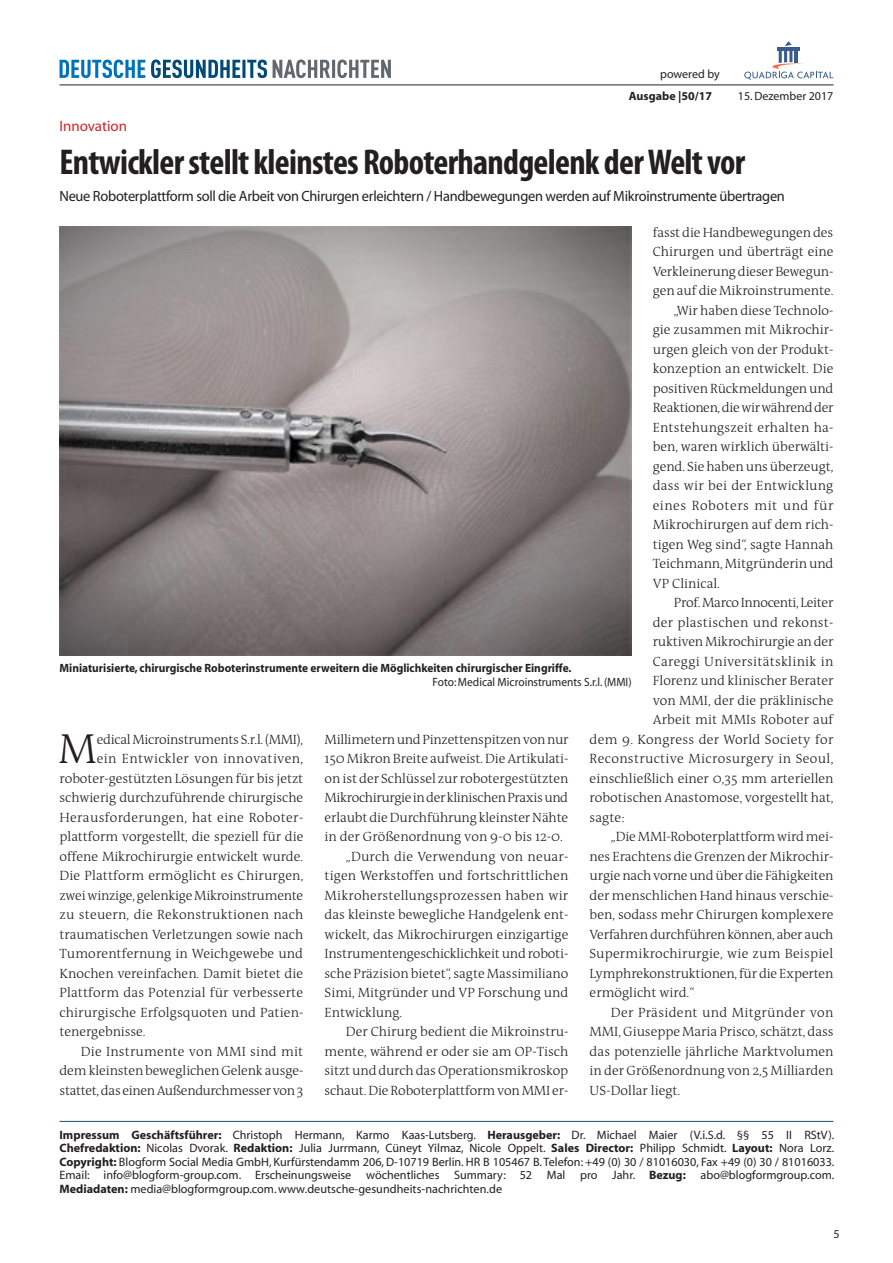
<style>
.page{position:relative;width:893px;height:1263px;background:#fff}
.page>*{position:absolute;margin:0;border:0;box-sizing:border-box;transform-origin:0 0}
.t1{font:300 42.45px "The Antiqua B3";color:#231f20}
.t2{font:700 condensed 36px "Myriad Pro";letter-spacing:-.02em;color:#231f20}
.t3{font:15px "Myriad";color:#d1232a}
.t4{font:14.85px "Myriad";letter-spacing:-.02em;color:#231f20}
.t5{font:300 13.5px "The Antiqua B3";color:#231f20}
.t6{font:300 13.5px "The Antiqua B3";letter-spacing:-.02em;color:#231f20}
.t7{font:300 13.5px "The Antiqua B3";letter-spacing:.025em;color:#231f20}
.t8{font:300 13.5px "The Antiqua B3";letter-spacing:-.025em;color:#231f20}
.t9{font:300 13.5px "The Antiqua B3";letter-spacing:.02em;color:#231f20}
.t10{font:300 13.5px "The Antiqua B3";letter-spacing:.03em;color:#231f20}
.t11{font:300 13.5px "The Antiqua B3";letter-spacing:.035em;color:#231f20}
.t12{font:12.15px/13.5px "Myriad";letter-spacing:.005em;color:#231f20;text-align:justify}
.t13{font:700 12px "Myriad";color:#231f20;scale:.95 1}
.t14{font:12px "Myriad";color:#231f20;scale:.95 1}
.t15{font:12px "Myriad";color:#231f20}
.t16{font:700 12px "Myriad";color:#231f20}
.t17{font:12px "Myriad Pro";color:#231f20}
.s1{font-weight:700}
</style>
<div class="page">
<hr style="left:60px;top:85px;width:773px;height:1px;background:#231f20">
<svg style="left:744px;top:41px;width:89px;height:39px"></svg>
<svg style="left:60px;top:60px;width:85px;height:18px"></svg>
<svg style="left:151px;top:60px;width:116px;height:18px"></svg>
<svg style="left:273px;top:60px;width:118px;height:18px"></svg>
<hr style="left:60px;top:1121px;width:773px;height:1px;background:#20506b">
<img style="left:60px;top:226px;width:571px;height:429px">
<p class="t15" style="left:660px;top:68px;width:61px">powered by</p>
<p class="t16" style="left:629px;top:90px;width:85px">Ausgabe |50/17</p>
<p class="t15" style="left:738px;top:90px;width:97px">15. Dezember 2017</p>
<p class="t3" style="left:60px;top:119px;width:69px">Innovation</p>
<h2 class="t2" style="left:60px;top:140px;width:687px">Entwickler stellt kleinstes Roboterhandgelenk der Welt vor</h2>
<p class="t4" style="left:60px;top:188px;width:727px">Neue Roboterplattform soll die Arbeit von Chirurgen erleichtern / Handbewegungen werden auf Mikroinstrumente übertragen</p>
<p class="t5" style="left:653px;top:225px;width:182px">fasst die Handbewegungen des</p>
<p class="t5" style="left:653px;top:245px;width:182px">Chirurgen und überträgt eine</p>
<p class="t5" style="left:653px;top:264px;width:182px">Verkleinerung dieser Bewegun-</p>
<p class="t5" style="left:653px;top:284px;width:182px">gen auf die Mikroinstrumente.</p>
<p class="t5" style="left:674px;top:303px;width:161px">„Wir haben diese Technolo-</p>
<p class="t5" style="left:653px;top:323px;width:182px">gie zusammen mit Mikrochir-</p>
<p class="t5" style="left:653px;top:342px;width:182px">urgen gleich von der Produkt-</p>
<p class="t5" style="left:653px;top:362px;width:182px">konzeption an entwickelt. Die</p>
<p class="t5" style="left:653px;top:381px;width:182px">positiven Rückmeldungen und</p>
<p class="t8" style="left:653px;top:401px;width:182px">Reaktionen, die wir während der</p>
<p class="t5" style="left:653px;top:420px;width:182px">Entstehungszeit erhalten ha-</p>
<p class="t5" style="left:653px;top:440px;width:182px">ben, waren wirklich überwälti-</p>
<p class="t5" style="left:653px;top:459px;width:182px">gend. Sie haben uns überzeugt,</p>
<p class="t5" style="left:653px;top:479px;width:182px">dass wir bei der Entwicklung</p>
<p class="t11" style="left:653px;top:498px;width:182px">eines Roboters mit und für</p>
<p class="t5" style="left:653px;top:518px;width:182px">Mikrochirurgen auf dem rich-</p>
<p class="t5" style="left:653px;top:537px;width:182px">tigen Weg sind“, sagte Hannah</p>
<p class="t5" style="left:653px;top:557px;width:182px">Teichmann, Mitgründerin und</p>
<p class="t5" style="left:653px;top:576px;width:69px">VP Clinical.</p>
<p class="t8" style="left:674px;top:596px;width:161px">Prof. Marco Innocenti, Leiter</p>
<p class="t5" style="left:653px;top:615px;width:182px">der plastischen und rekonst-</p>
<p class="t5" style="left:653px;top:635px;width:182px">ruktiven Mikrochirurgie an der</p>
<p class="t9" style="left:653px;top:654px;width:182px">Careggi Universitätsklinik in</p>
<p class="t5" style="left:653px;top:674px;width:182px">Florenz und klinischer Berater</p>
<p class="t5" style="left:653px;top:693px;width:182px">von MMI, der die präklinische</p>
<p class="t5" style="left:653px;top:713px;width:182px">Arbeit mit MMIs Roboter auf</p>
<p class="t9" style="left:590px;top:732px;width:245px">dem 9. Kongress der World Society for</p>
<p class="t7" style="left:590px;top:752px;width:245px">Reconstructive Microsurgery in Seoul,</p>
<p class="t5" style="left:590px;top:771px;width:245px">einschließlich einer 0,35 mm arteriellen</p>
<p class="t5" style="left:590px;top:791px;width:245px">robotischen Anastomose, vorgestellt hat,</p>
<p class="t5" style="left:590px;top:810px;width:37px">sagte:</p>
<p class="t5" style="left:611px;top:830px;width:224px">„Die MMI-Roboterplattform wird mei-</p>
<p class="t5" style="left:590px;top:849px;width:245px">nes Erachtens die Grenzen der Mikrochir-</p>
<p class="t5" style="left:590px;top:869px;width:245px">urgie nach vorne und über die Fähigkeiten</p>
<p class="t5" style="left:590px;top:888px;width:245px">der menschlichen Hand hinaus verschie-</p>
<p class="t5" style="left:590px;top:908px;width:245px">ben, sodass mehr Chirurgen komplexere</p>
<p class="t5" style="left:590px;top:927px;width:245px">Verfahren durchführen können, aber auch</p>
<p class="t5" style="left:590px;top:947px;width:245px">Supermikrochirurgie, wie zum Beispiel</p>
<p class="t5" style="left:590px;top:966px;width:245px">Lymphrekonstruktionen, für die Experten</p>
<p class="t5" style="left:590px;top:986px;width:106px">ermöglicht wird.“</p>
<p class="t7" style="left:611px;top:1005px;width:224px">Der Präsident und Mitgründer von</p>
<p class="t5" style="left:590px;top:1025px;width:245px">MMI, Giuseppe Maria Prisco, schätzt, dass</p>
<p class="t5" style="left:590px;top:1044px;width:245px">das potenzielle jährliche Marktvolumen</p>
<p class="t5" style="left:590px;top:1064px;width:245px">in der Größenordnung von 2,5 Milliarden</p>
<p class="t5" style="left:590px;top:1083px;width:92px">US-Dollar liegt.</p>
<p class="t13" style="left:60px;top:662px;width:540px">Miniaturisierte, chirurgische Roboterinstrumente erweitern die Möglichkeiten chirurgischer Eingriffe.</p>
<p class="t14" style="left:433px;top:676px;width:211px">Foto: Medical Microinstruments S.r.l. (MMI)</p>
<h1 class="t1" style="left:58px;top:727px;width:40px">M</h1>
<p class="t6" style="left:97px;top:732px;width:208px">edical Microinstruments S.r.l. (MMI),</p>
<p class="t6" style="left:325px;top:732px;width:245px">Millimetern und Pinzettenspitzen von nur</p>
<p class="t5" style="left:325px;top:752px;width:245px">150 Mikron Breite aufweist. Die Artikulati-</p>
<p class="t5" style="left:325px;top:771px;width:245px">on ist der Schlüssel zur robotergestützten</p>
<p class="t8" style="left:325px;top:791px;width:245px">Mikrochirurgie in der klinischen Praxis und</p>
<p class="t5" style="left:325px;top:810px;width:245px">erlaubt die Durchführung kleinster Nähte</p>
<p class="t5" style="left:325px;top:830px;width:240px">in der Größenordnung von 9-0 bis 12-0.</p>
<p class="t5" style="left:346px;top:849px;width:224px">„Durch die Verwendung von neuar-</p>
<p class="t5" style="left:325px;top:869px;width:245px">tigen Werkstoffen und fortschrittlichen</p>
<p class="t5" style="left:325px;top:888px;width:245px">Mikroherstellungsprozessen haben wir</p>
<p class="t5" style="left:325px;top:908px;width:245px">das kleinste bewegliche Handgelenk ent-</p>
<p class="t5" style="left:325px;top:927px;width:245px">wickelt, das Mikrochirurgen einzigartige</p>
<p class="t5" style="left:325px;top:947px;width:245px">Instrumentengeschicklichkeit und roboti-</p>
<p class="t5" style="left:325px;top:966px;width:245px">sche Präzision bietet“, sagte Massimiliano</p>
<p class="t5" style="left:325px;top:986px;width:245px">Simi, Mitgründer und VP Forschung und</p>
<p class="t5" style="left:325px;top:1005px;width:79px">Entwicklung.</p>
<p class="t5" style="left:346px;top:1025px;width:224px">Der Chirurg bedient die Mikroinstru-</p>
<p class="t5" style="left:325px;top:1044px;width:245px">mente, während er oder sie am OP-Tisch</p>
<p class="t5" style="left:325px;top:1064px;width:245px">sitzt und durch das Operationsmikroskop</p>
<p class="t5" style="left:325px;top:1083px;width:245px">schaut. Die Roboterplattform von MMI er-</p>
<p class="t10" style="left:97px;top:752px;width:208px">ein Entwickler von innovativen,</p>
<p class="t5" style="left:60px;top:771px;width:245px">roboter-gestützten Lösungen für bis jetzt</p>
<p class="t5" style="left:60px;top:791px;width:245px">schwierig durchzuführende chirurgische</p>
<p class="t7" style="left:60px;top:810px;width:245px">Herausforderungen, hat eine Roboter-</p>
<p class="t5" style="left:60px;top:830px;width:245px">plattform vorgestellt, die speziell für die</p>
<p class="t5" style="left:60px;top:849px;width:245px">offene Mikrochirurgie entwickelt wurde.</p>
<p class="t5" style="left:60px;top:869px;width:245px">Die Plattform ermöglicht es Chirurgen,</p>
<p class="t5" style="left:60px;top:888px;width:245px">zwei winzige, gelenkige Mikroinstrumente</p>
<p class="t5" style="left:60px;top:908px;width:245px">zu steuern, die Rekonstruktionen nach</p>
<p class="t5" style="left:60px;top:927px;width:245px">traumatischen Verletzungen sowie nach</p>
<p class="t5" style="left:60px;top:947px;width:245px">Tumorentfernung in Weichgewebe und</p>
<p class="t5" style="left:60px;top:966px;width:245px">Knochen vereinfachen. Damit bietet die</p>
<p class="t5" style="left:60px;top:986px;width:245px">Plattform das Potenzial für verbesserte</p>
<p class="t5" style="left:60px;top:1005px;width:245px">chirurgische Erfolgsquoten und Patien-</p>
<p class="t5" style="left:60px;top:1025px;width:88px">tenergebnisse.</p>
<p class="t5" style="left:81px;top:1044px;width:224px">Die Instrumente von MMI sind mit</p>
<p class="t5" style="left:60px;top:1064px;width:245px">dem kleinsten beweglichen Gelenk ausge-</p>
<p class="t6" style="left:60px;top:1083px;width:245px">stattet, das einen Außendurchmesser von 3</p>
<p class="t12" style="left:60px;top:1128px;width:776px"><span class="s1">Impressum Geschäftsführer:</span> Christoph Hermann, Karmo Kaas-Lutsberg. <span class="s1">Herausgeber:</span> Dr. Michael Maier (V.i.S.d. §§ 55 II RStV).<br><span class="s1">Chefredaktion:</span> Nicolas Dvorak. <span class="s1">Redaktion:</span> Julia Jurrmann, Cüneyt Yilmaz, Nicole Oppelt. <span class="s1">Sales Director:</span> Philipp Schmidt. <span class="s1">Layout:</span> Nora Lorz.<br><span class="s1">Copyright:</span> Blogform Social Media GmbH, Kurfürstendamm 206, D-10719 Berlin. HR B 105467 B. Telefon: +49 (0) 30 / 81016030, Fax +49 (0) 30 / 81016033.<br>Email: info@blogform-group.com. Erscheinungsweise wöchentliches Summary: 52 Mal pro Jahr. <span class="s1">Bezug:</span> abo@blogformgroup.com.<br><span class="s1">Mediadaten:</span> media@blogformgroup.com. www.deutsche-gesundheits-nachrichten.de</p>
<p class="t17" style="left:833px;top:1227px;width:8px">5</p>
</div>
